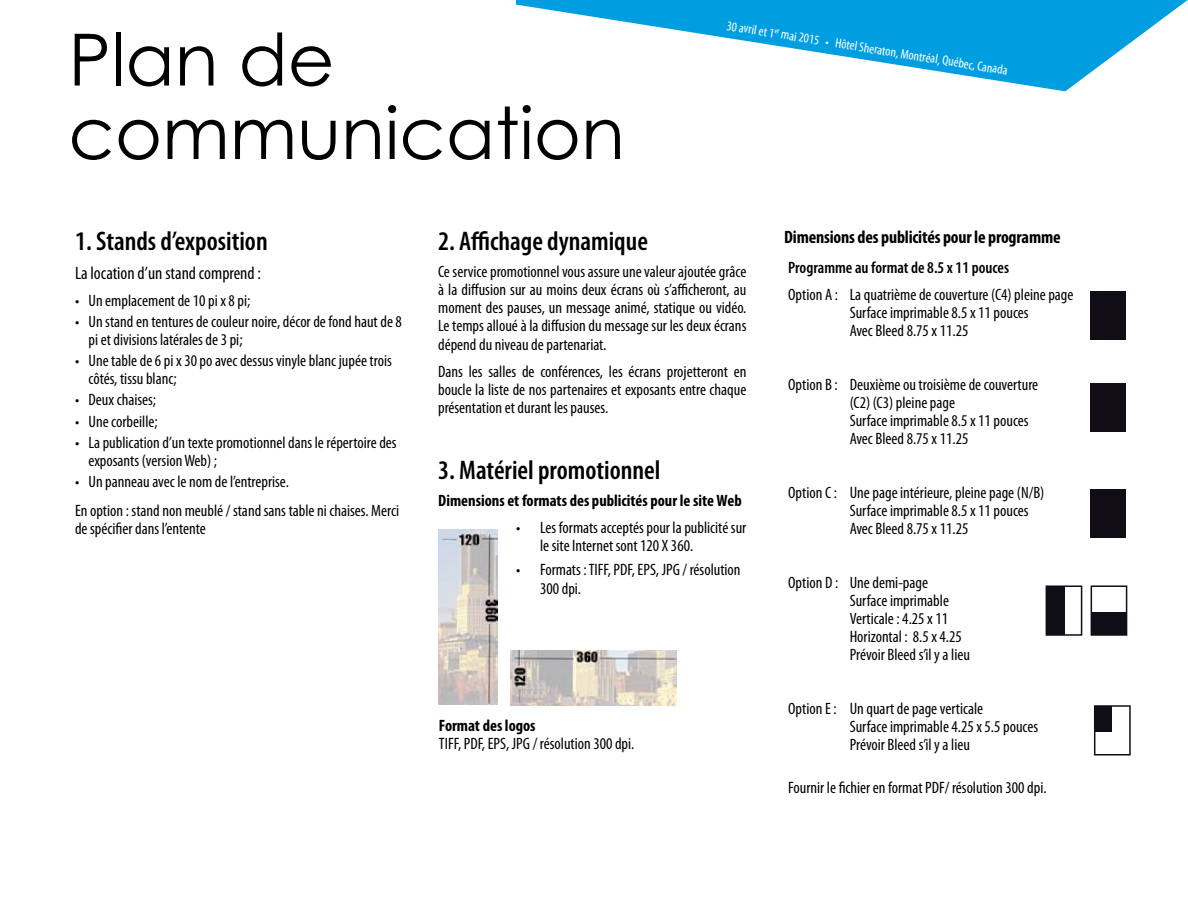
<style>
.page{position:relative;width:1188px;height:918px;background:#fff}
.page>*{position:absolute;margin:0;border:0;box-sizing:border-box;transform-origin:0 0}
.t1{font:72px/73.5px "Century Gothic";color:#000}
.t2{font:600 condensed 27px "Myriad Pro";color:#000}
.t3{font:700 condensed 18px "Myriad Pro";letter-spacing:-.01em;color:#000}
.t4{font:condensed 18px "Myriad Pro";color:#000}
.t5{font:condensed 16.5px/18px "Myriad Pro";color:#000}
.t6{font:700 condensed 16.5px "Myriad Pro";color:#000}
.t7{font:600 condensed 16.5px "Myriad Pro";color:#000}
.t8{font:condensed 13.5px "Myriad Pro";color:#fff}
</style>
<div class="page">
<svg style="left:516px;top:0;width:508px;height:85px;fill:#009ee0"></svg>
<svg style="left:1024px;top:0;width:164px;height:92px"></svg>
<div style="left:1046px;top:585px;width:36px;height:51px;border:2px solid #110d16"></div>
<div style="left:1046px;top:587px;width:19px;height:48px;background:#110d16"></div>
<div style="left:1091px;top:585px;width:36px;height:51px;border:2px solid #110d16"></div>
<div style="left:1090px;top:383px;width:35px;height:48px;background:#110d16"></div>
<div style="left:1090px;top:291px;width:35px;height:49px;background:#110d16"></div>
<div style="left:1094px;top:705px;width:37px;height:51px;border:2px solid #110d16"></div>
<div style="left:1095px;top:706px;width:17px;height:26px;background:#110d16"></div>
<div style="left:1091px;top:612px;width:36px;height:23px;background:#110d16"></div>
<div style="left:1091px;top:489px;width:35px;height:49px;background:#110d16"></div>
<img style="left:511px;top:650px;width:166px;height:56px">
<img style="left:439px;top:530px;width:58px;height:174px">
<h1 class="t1" style="left:68px;top:22px;width:558px">Plan de communication</h1>
<p class="t8" style="left:728px;top:18px;width:286px;rotate:9deg">30 avril et 1<sup>er</sup> mai 2015 • Hôtel Sheraton, Montréal, Québec, Canada</p>
<h2 class="t2" style="left:75px;top:224px;width:194px">1. Stands d’exposition</h2>
<p class="t4" style="left:75px;top:262px;width:188px">La location d’un stand comprend :</p>
<p class="t5" style="left:75px;top:291px;width:177px">• Un emplacement de 10 pi x 8 pi;</p>
<p class="t5" style="left:88px;top:312px;width:315px;text-indent:-14px">• Un stand en tentures de couleur noire, décor de fond haut de 8 pi et divisions latérales de 3 pi;</p>
<p class="t5" style="left:88px;top:351px;width:305px;text-indent:-13px">• Une table de 6 pi x 30 po avec dessus vinyle blanc jupée trois côtés, tissu blanc;</p>
<p class="t5" style="left:75px;top:391px;width:83px">• Deux chaises;</p>
<p class="t5" style="left:75px;top:412px;width:84px">• Une corbeille;</p>
<p class="t5" style="left:88px;top:433px;width:310px;text-indent:-13px">• La publication d’un texte promotionnel dans le répertoire des exposants (version Web) ;</p>
<p class="t5" style="left:75px;top:467px;width:326px;line-height:28.7px">• Un panneau avec le nom de l’entreprise.<br>En option : stand non meublé / stand sans table ni chaises. Merci</p>
<p class="t5" style="left:75px;top:519px;width:132px">de spécifier dans l’entente</p>
<h2 class="t2" style="left:438px;top:224px;width:211px">2. Affichage dynamique</h2>
<p class="t5" style="left:438px;top:262px;width:310px;text-align:justify">Ce service promotionnel vous assure une valeur ajoutée grâce à la diffusion sur au moins deux écrans où s’afficheront, au moment des pauses, un message animé, statique ou vidéo.<br>Le temps alloué à la diffusion du message sur les deux écrans dépend du niveau de partenariat.</p>
<p class="t5" style="left:438px;top:362px;width:310px;text-align:justify">Dans les salles de conférences, les écrans projetteront en boucle la liste de nos partenaires et exposants entre chaque présentation et durant les pauses.</p>
<h2 class="t2" style="left:438px;top:453px;width:224px">3. Matériel promotionnel</h2>
<p class="t6" style="left:438px;top:490px;width:305px">Dimensions et formats des publicités pour le siteWeb</p>
<p class="t5" style="left:540px;top:518px;width:208px;text-indent:-24px">• Les formats acceptés pour la publicité sur le site Internet sont 120 X 360.</p>
<p class="t5" style="left:540px;top:561px;width:202px;text-indent:-24px">• Formats : TIFF, PDF, EPS, JPG / résolution<br>300 dpi.</p>
<p class="t6" style="left:439px;top:715px;width:98px">Format des logos</p>
<p class="t5" style="left:439px;top:734px;width:197px">TIFF, PDF, EPS, JPG / résolution 300 dpi.</p>
<p class="t3" style="left:784px;top:226px;width:278px">Dimensions des publicités pourle programme</p>
<p class="t7" style="left:788px;top:257px;width:223px">Programme au format de 8.5 x 11 pouces</p>
<p class="t5" style="left:850px;top:285px;width:225px;text-indent:-62px">Option A : La quatrième de couverture (C4) pleine page<br>Surface imprimable 8.5 x 11 pouces<br>Avec Bleed 8.75 x 11.25</p>
<p class="t5" style="left:850px;top:375px;width:190px;text-indent:-61px">Option B : Deuxième ou troisième de couverture (C2) (C3) pleine page<br>Surface imprimable 8.5 x 11 pouces<br>Avec Bleed 8.75 x 11.25</p>
<p class="t5" style="left:850px;top:483px;width:196px;text-indent:-61px">Option C : Une page intérieure, pleine page (N/B)<br>Surface imprimable 8.5 x 11 pouces<br>Avec Bleed 8.75 x 11.25</p>
<p class="t5" style="left:850px;top:573px;width:122px;text-indent:-61px">Option D : Une demi-page<br>Surface imprimable<br>Verticale : 4.25 x 11<br>Horizontal : 8.5 x 4.25<br>Prévoir Bleed s’il y a lieu</p>
<p class="t5" style="left:850px;top:699px;width:190px;text-indent:-61px">Option E : Un quart de page verticale<br>Surface imprimable 4.25 x 5.5 pouces<br>Prévoir Bleed s’il y a lieu</p>
<p class="t5" style="left:788px;top:778px;width:260px">Fournir le fichier en format PDF/ résolution 300 dpi.</p>
</div>
